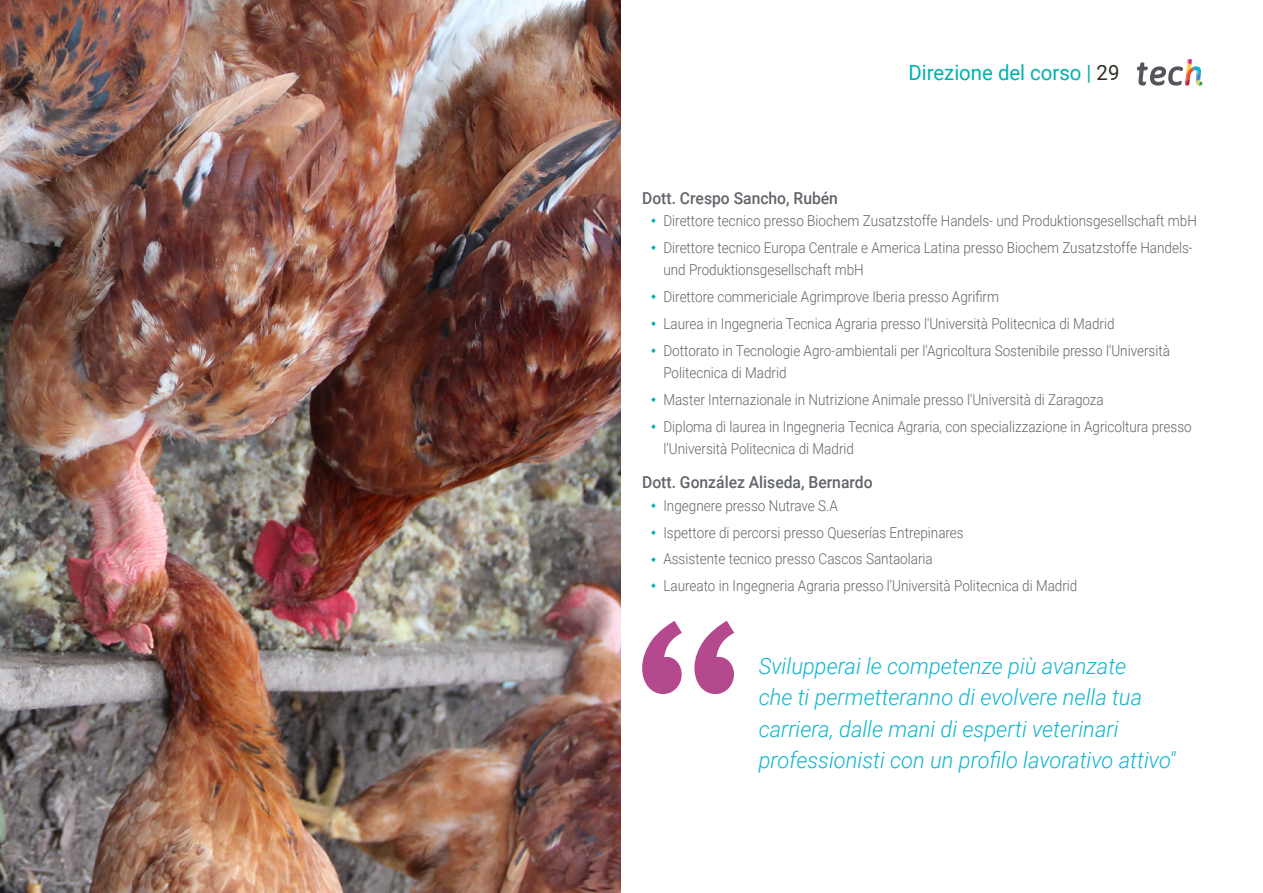
<style>
.page{position:relative;width:1263px;height:893px;background:#fff}
.page>*{position:absolute;margin:0;border:0;box-sizing:border-box;transform-origin:0 0}
.t1{font:italic 300 22.5px/31.5px "Roboto";color:#0fb6cf}
.t2{font:21px "Roboto";color:#00b2af}
.t3{font:500 16.5px "Roboto";color:#61646a;scale:.95 1}
.t4{font:300 15px/26.7px "Roboto";color:#61646a;scale:.9 1}
.s1{color:#312e20}
</style>
<div class="page">
<svg style="left:1137px;top:59px;width:65px;height:27px"></svg>
<img style="left:0;top:0;width:621px;height:893px">
<svg style="left:642px;top:621px;width:92px;height:73px"></svg>
<h2 class="t2" style="left:908px;top:57px;width:213px">Direzione del corso | <span class="s1">29</span></h2>
<p class="t3" style="left:642px;top:186px;width:208px">Dott. Crespo Sancho, Rubén</p>
<p class="t4" style="left:663px;top:207px;width:594px">Direttore tecnico presso Biochem Zusatzstoffe Handels- und Produktionsgesellschaft mbH<br>Direttore tecnico Europa Centrale e America Latina presso Biochem Zusatzstoffe Handels-</p>
<p class="t4" style="left:663px;top:256px;width:564px">und Produktionsgesellschaft mbH<br>Direttore commericiale Agrimprove Iberia presso Agrifirm<br>Laurea in Ingegneria Tecnica Agraria presso l'Università Politecnica di Madrid Dottorato in Tecnologie Agro-ambientali per l'Agricoltura Sostenibile presso l'Università</p>
<p class="t4" style="left:663px;top:359px;width:589px">Politecnica di Madrid<br>Master Internazionale in Nutrizione Animale presso l'Università di Zaragoza<br>Diploma di laurea in Ingegneria Tecnica Agraria, con specializzazione in Agricoltura presso</p>
<p class="t4" style="left:663px;top:435px;width:213px">l’Università Politecnica di Madrid</p>
<p class="t3" style="left:642px;top:471px;width:244px">Dott. González Aliseda, Bernardo</p>
<p class="t4" style="left:663px;top:491px;width:462px">Ingegnere presso Nutrave S.A<br>Ispettore di percorsi presso Queserías Entrepinares<br>Assistente tecnico presso Cascos Santaolaria<br>Laureato in Ingegneria Agraria presso l'Università Politecnica di Madrid</p>
<h1 class="t1" style="left:759px;top:649px;width:418px">Svilupperai le competenze più avanzate<br>che ti permetteranno di evolvere nella tua carriera, dalle mani di esperti veterinari professionisti con un profilo lavorativo attivo"</h1>
</div>
